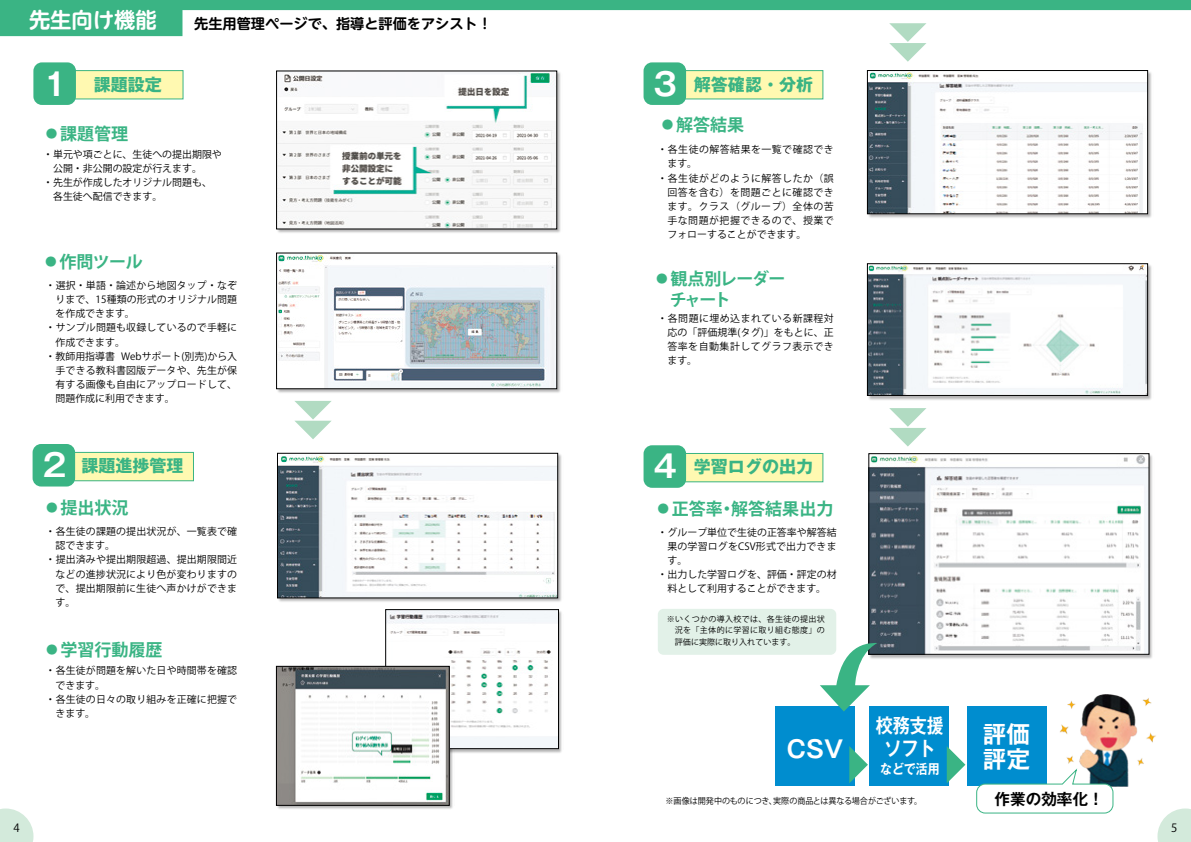
<style>
.page{position:relative;width:1191px;height:842px;background:#fff}
.page>*{position:absolute;margin:0;border:0;box-sizing:border-box;transform-origin:0 0}
.t1{font:700 31.2px "Gothic MB101 Pr 6 De";color:#fff}
.t2{font:700 23.6px/24.9px "Gothic MB101 Pr 6 De";color:#fff}
.t3{font:700 21.3px "UD Shin M Go Pr 6 De";color:#fff}
.t4{font:700 19.8px/23.6px "Gothic MB101 Pr 6 De";color:#fff;text-align:center;scale:.86 1}
.t5{font:700 17px "Koz Go Pr 6 N";color:#3ab484}
.t6{font:700 17px "Gothic MB101 Pr 6";color:#3ab484}
.t7{font:700 17px/20.4px "Koz Go Pr 6 N";letter-spacing:-.08em;color:#3ab484}
.t8{font:700 15.6px "Gothic MB101 Pr 6 De";color:#000}
.t9{font:700 14.2px "UD Shin M Go Pr 6 De";color:#000}
.t10{font:700 13.4px "Gothic MB101 Pr 6 De";color:#fff;scale:.89 1}
.t11{font:11.3px "Koz Go Pr 6 N";color:#000}
.t12{font:9.9px/14.2px "Koz Go Pr 6 N";letter-spacing:.015em;color:#000}
.t13{font:9.9px "Koz Go Pr 6 N";letter-spacing:.05em;color:#000}
.t14{font:8.5px "Koz Go Pr 6 N";color:#000;scale:.95 1}
.t15{font:8px/11.5px "Koz Go Pr 6 N";letter-spacing:.035em;color:#000;text-align:justify}
.s1{font-family:"Gothic MB101 Pr 6 De";font-size:31.2px;color:#fff}
</style>
<div class="page">
<img style="left:455px;top:609px;width:107px;height:144px">
<img style="left:275px;top:665px;width:180px;height:144px">
<img style="left:387px;top:611px;width:169px;height:136px">
<div style="left:385px;top:609px;width:173px;height:140px;border:1px solid #000"></div>
<img style="left:278px;top:668px;width:169px;height:135px">
<div style="left:276px;top:666px;width:173px;height:139px;border:1px solid #000"></div>
<div style="left:658px;top:609px;width:178px;height:46px;background:#e2f1e8;border-radius:6px"></div>
<svg style="left:0;top:0;width:1191px;height:36px"></svg>
<div style="left:73px;top:71px;width:110px;height:28px;background:#fff9b1"></div>
<div style="left:72px;top:70px;width:111px;height:29px;border:1px solid #3ab484"></div>
<div style="left:72px;top:452px;width:121px;height:29px;background:#fff9b1"></div>
<div style="left:71px;top:452px;width:123px;height:29px;border:1px solid #3ab484"></div>
<div style="left:684px;top:71px;width:139px;height:28px;background:#fff9b1"></div>
<div style="left:683px;top:70px;width:140px;height:29px;border:1px solid #3ab484"></div>
<img style="left:276px;top:70px;width:285px;height:163px">
<img style="left:278px;top:73px;width:277px;height:154px">
<img style="left:277px;top:452px;width:285px;height:150px">
<img style="left:279px;top:455px;width:277px;height:141px">
<div style="left:277px;top:453px;width:281px;height:145px;border:1px solid #000"></div>
<img style="left:866px;top:70px;width:286px;height:148px">
<img style="left:869px;top:72px;width:276px;height:140px">
<div style="left:867px;top:70px;width:280px;height:144px;border:1px solid #000"></div>
<img style="left:868px;top:453px;width:285px;height:206px">
<img style="left:870px;top:456px;width:277px;height:196px">
<img style="left:276px;top:252px;width:285px;height:141px">
<img style="left:278px;top:255px;width:277px;height:132px">
<img style="left:866px;top:263px;width:286px;height:137px">
<img style="left:869px;top:266px;width:276px;height:127px">
<div style="left:33px;top:62px;width:43px;height:43px;background:#3ab484;border-radius:9px"></div>
<div style="left:643px;top:62px;width:43px;height:43px;background:#3ab484;border-radius:9px"></div>
<div style="left:684px;top:453px;width:139px;height:29px;background:#fff9b1"></div>
<div style="left:683px;top:453px;width:140px;height:29px;border:1px solid #3ab484"></div>
<div style="left:643px;top:445px;width:43px;height:43px;background:#3ab484;border-radius:9px"></div>
<div style="left:33px;top:444px;width:42px;height:42px;background:#3ab484;border-radius:9px"></div>
<svg style="left:294px;top:401px;width:38px;height:38px"></svg>
<svg style="left:889px;top:23px;width:37px;height:39px"></svg>
<svg style="left:889px;top:408px;width:37px;height:38px"></svg>
<img style="left:1060px;top:694px;width:96px;height:93px">
<div style="left:776px;top:706px;width:79px;height:80px;background:#008dcf"></div>
<div style="left:869px;top:706px;width:80px;height:80px;background:#008dcf"></div>
<div style="left:967px;top:706px;width:79px;height:80px;background:#008dcf"></div>
<svg style="left:849px;top:746px;width:19px;height:37px"></svg>
<svg style="left:946px;top:746px;width:19px;height:37px"></svg>
<svg style="left:820px;top:640px;width:57px;height:71px"></svg>
<svg style="left:976px;top:770px;width:138px;height:44px"></svg>
<svg style="left:1157px;top:808px;width:34px;height:34px"></svg>
<svg style="left:0;top:808px;width:33px;height:34px"></svg>
<h3 class="t3" style="left:29px;top:2px;width:129px">先生向け機能</h3>
<h3 class="t9" style="left:194px;top:12px;width:299px">先生用管理ページで、指導と評価をアシスト！</h3>
<h1 class="t1" style="left:43px;top:58px;width:25px">1</h1>
<h3 class="t6" style="left:653px;top:70px;width:161px"><span class="s1">3</span> 解答確認・分析</h3>
<h3 class="t6" style="left:94px;top:70px;width:70px">課題設定</h3>
<h3 class="t5" style="left:43px;top:124px;width:87px">●課題管理</h3>
<p class="t12" style="left:43px;top:147px;width:180px">・単元や項ごとに、生徒への提出期限や　公開・非公開の設定が行えます。<br>・先生が作成したオリジナル問題も、　各生徒へ配信できます。</p>
<h3 class="t5" style="left:43px;top:252px;width:102px">●作問ツール</h3>
<p class="t12" style="left:46px;top:278px;width:193px">・選択・単語・論述から地図タップ・なぞ</p>
<p class="t12" style="left:55px;top:293px;width:183px">りまで、15種類の形式のオリジナル問題</p>
<p class="t12" style="left:55px;top:307px;width:81px">を作成できます。</p>
<p class="t12" style="left:46px;top:321px;width:193px">・サンプル問題も収録しているので手軽に</p>
<p class="t12" style="left:55px;top:335px;width:71px">作成できます。</p>
<p class="t12" style="left:46px;top:349px;width:193px">・教師用指導書 Webサポート(別売)から入</p>
<p class="t12" style="left:55px;top:363px;width:183px">手できる教科書図版データや、先生が保</p>
<p class="t12" style="left:55px;top:378px;width:183px">有する画像も自由にアップロードして、</p>
<p class="t12" style="left:55px;top:392px;width:121px">問題作成に利用できます。</p>
<h3 class="t5" style="left:659px;top:115px;width:87px">●解答結果</h3>
<p class="t13" style="left:657px;top:144px;width:178px">・各生徒の解答結果を一覧で確認でき</p>
<p class="t12" style="left:667px;top:157px;width:31px">ます。</p>
<p class="t13" style="left:657px;top:172px;width:178px">・各生徒がどのように解答したか（誤</p>
<p class="t13" style="left:667px;top:187px;width:168px">回答を含む）を問題ごとに確認でき</p>
<p class="t13" style="left:667px;top:201px;width:168px">ます。クラス（グループ）全体の苦</p>
<p class="t13" style="left:667px;top:215px;width:168px">手な問題が把握できるので、授業で</p>
<p class="t12" style="left:667px;top:228px;width:140px">フォローすることができます。</p>
<h3 class="t7" style="left:653px;top:269px;width:134px">●観点別レーダー　チャート</h3>
<p class="t12" style="left:667px;top:311px;width:168px;text-align:justify;text-indent:-10px">・各問題に埋め込まれている新課程対応の「評価規準(タグ)」をもとに、正答率を自動集計してグラフ表示できます。</p>
<h1 class="t1" style="left:43px;top:439px;width:25px">2</h1>
<h3 class="t6" style="left:653px;top:453px;width:161px"><span class="s1">4</span> 学習ログの出力</h3>
<h3 class="t6" style="left:82px;top:452px;width:104px">課題進捗管理</h3>
<h3 class="t5" style="left:43px;top:498px;width:87px">●提出状況</h3>
<p class="t12" style="left:46px;top:524px;width:193px">・各生徒の課題の提出状況が、一覧表で確</p>
<p class="t12" style="left:55px;top:539px;width:61px">認できます。</p>
<p class="t12" style="left:46px;top:553px;width:193px">・提出済みや提出期限超過、提出期限間近</p>
<p class="t12" style="left:55px;top:567px;width:183px">などの進捗状況により色が変わりますの</p>
<p class="t12" style="left:55px;top:581px;width:183px">で、提出期限前に生徒へ声かけができま</p>
<p class="t12" style="left:55px;top:595px;width:21px">す。</p>
<h3 class="t5" style="left:43px;top:640px;width:121px">●学習行動履歴</h3>
<p class="t12" style="left:46px;top:664px;width:193px">・各生徒が問題を解いた日や時間帯を確認</p>
<p class="t12" style="left:55px;top:678px;width:51px">できます。</p>
<p class="t12" style="left:46px;top:692px;width:193px">・各生徒の日々の取り組みを正確に把握で</p>
<p class="t12" style="left:55px;top:706px;width:41px">きます。</p>
<h3 class="t5" style="left:654px;top:499px;width:180px">●正答率・解答結果出力</h3>
<p class="t12" style="left:657px;top:525px;width:181px">・グループ単位で生徒の正答率や解答結</p>
<p class="t12" style="left:667px;top:539px;width:171px">果の学習ログをCSV形式で出力できま</p>
<p class="t12" style="left:667px;top:554px;width:21px">す。</p>
<p class="t12" style="left:657px;top:568px;width:181px">・出力した学習ログを、評価・評定の材</p>
<p class="t12" style="left:667px;top:582px;width:160px">料として利用することができます。</p>
<p class="t15" style="left:675px;top:613px;width:151px;text-indent:-8px">※いくつかの導入校では、各生徒の提出状況を「主体的に学習に取り組む態度」の評価に実際に取り入れています。</p>
<h2 class="t2" style="left:787px;top:735px;width:58px">CSV</h2>
<h3 class="t4" style="left:876px;top:712px;width:81px">校務支援ソフト</h3>
<h3 class="t10" style="left:880px;top:758px;width:68px">などで活用</h3>
<p class="t14" style="left:665px;top:796px;width:272px">※画像は開発中のものにつき、実際の商品とは異なる場合がございます。</p>
<h2 class="t2" style="left:982px;top:720px;width:49px">評価評定</h2>
<h3 class="t8" style="left:994px;top:786px;width:111px">作業の効率化！</h3>
<p class="t11" style="left:14px;top:822px;width:8px">4</p>
<p class="t11" style="left:1171px;top:822px;width:8px">5</p>
</div>
